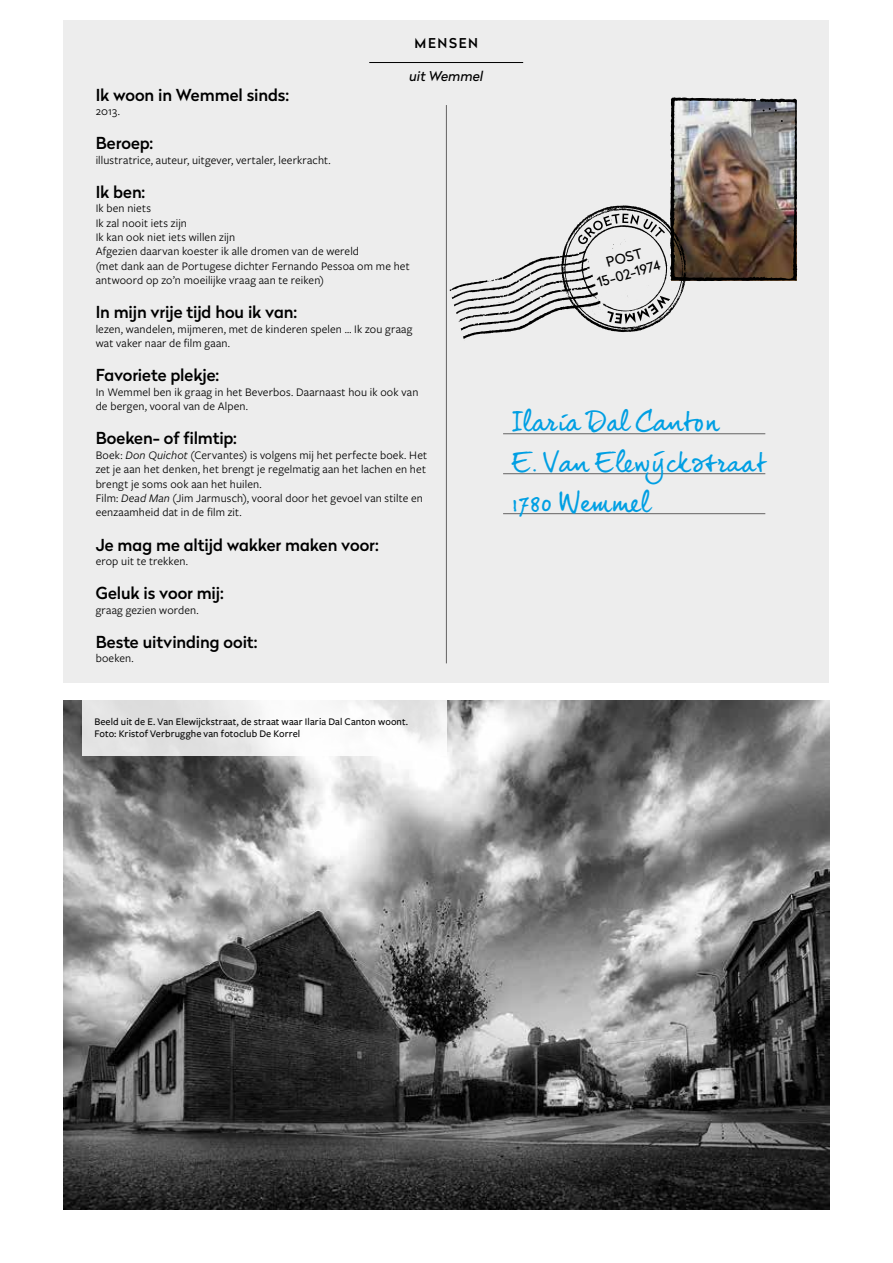
<style>
.page{position:relative;width:893px;height:1263px;background:#fff}
.page>*{position:absolute;margin:0;border:0;box-sizing:border-box;transform-origin:0 0}
.t1{font:25.5px/40.5px "dear Joe 3";color:#009fe3}
.t2{font:500 16.5px "Radikal";letter-spacing:-.005em;color:#000}
.t3{font:13.5px/16.5px "Radikal";color:#000;text-align:center}
.t4{font:italic 13.5px "Radikal";color:#000}
.t5{font:500 13.5px "Radikal";letter-spacing:.12em;color:#000}
.t6{font:12px/14.4px "Freight Sans Pro";letter-spacing:.015em;color:#000}
.t7{font:500 10.5px/12.6px "Freight Sans Pro";letter-spacing:.01em;color:#000}
.s1{font-style:italic}
</style>
<div class="page">
<img style="left:64px;top:701px;width:765px;height:509px">
<svg style="left:83px;top:700px;width:364px;height:56px"></svg>
<div style="left:64px;top:20px;width:765px;height:662px;background:#ededed"></div>
<hr style="left:446px;top:105px;width:1px;height:558px;background:#646363">
<hr style="left:503px;top:433px;width:262px;height:1px;background:#646363">
<hr style="left:503px;top:473px;width:262px;height:1px;background:#646363">
<hr style="left:503px;top:513px;width:262px;height:1px;background:#646363">
<svg style="left:450px;top:97px;width:347px;height:242px"></svg>
<hr style="left:369px;top:62px;width:154px;height:1px;background:#000">
<p class="t5" style="left:415px;top:34px;width:65px">MENSEN</p>
<p class="t4" style="left:409px;top:66px;width:76px">uit Wemmel</p>
<h2 class="t2" style="left:96px;top:83px;width:195px">Ik woon in Wemmel sinds:</h2>
<p class="t6" style="left:96px;top:103px;width:26px">2013.</p>
<h2 class="t2" style="left:96px;top:131px;width:59px">Beroep:</h2>
<p class="t6" style="left:96px;top:152px;width:237px">illustratrice, auteur, uitgever, vertaler, leerkracht.</p>
<h2 class="t2" style="left:96px;top:180px;width:51px">Ik ben:</h2>
<p class="t6" style="left:96px;top:201px;width:316px">Ik ben niets<br>Ik zal nooit iets zijn<br>Ik kan ook niet iets willen zijn<br>Afgezien daarvan koester ik alle dromen van de wereld<br>(met dank aan de Portugese dichter Fernando Pessoa om me het antwoord op zo’n moeilijke vraag aan te reiken)</p>
<h2 class="t2" style="left:96px;top:301px;width:203px">In mijn vrije tijd hou ik van:</h2>
<p class="t6" style="left:96px;top:321px;width:318px">lezen, wandelen, mijmeren, met de kinderen spelen … Ik zou graag wat vaker naar de film gaan.</p>
<h2 class="t2" style="left:96px;top:364px;width:125px">Favoriete plekje:</h2>
<p class="t6" style="left:96px;top:384px;width:324px">In Wemmel ben ik graag in het Beverbos. Daarnaast hou ik ook van de bergen, vooral van de Alpen.</p>
<h2 class="t2" style="left:96px;top:427px;width:143px">Boeken- of filmtip:</h2>
<p class="t6" style="left:96px;top:447px;width:333px">Boek: <span class="s1">Don Quichot</span> (Cervantes) is volgens mij het perfecte boek. Het zet je aan het denken, het brengt je regelmatig aan het lachen en het brengt je soms ook aan het huilen.<br>Film: <span class="s1">Dead Man</span> (Jim Jarmusch), vooral door het gevoel van stilte en eenzaamheid dat in de film zit.</p>
<h2 class="t2" style="left:96px;top:533px;width:285px">Je mag me altijd wakker maken voor:</h2>
<p class="t6" style="left:96px;top:553px;width:94px">erop uit te trekken.</p>
<h2 class="t2" style="left:96px;top:581px;width:130px">Geluk is voor mij:</h2>
<p class="t6" style="left:96px;top:602px;width:105px">graag gezien worden.</p>
<h2 class="t2" style="left:96px;top:630px;width:163px">Beste uitvinding ooit:</h2>
<p class="t6" style="left:96px;top:651px;width:40px">boeken.</p>
<p class="t7" style="left:94px;top:714px;width:315px">Beeld uit de E. Van Elewijckstraat, de straat waar Ilaria Dal Canton woont.<br>Foto: Kristof Verbrugghe van fotoclub De Korrel</p>
<p class="t3" style="left:590px;top:258px;width:67px;rotate:-16deg">POST<br>15-02-1974</p>
<h1 class="t1" style="left:511px;top:401px;width:256px">Ilaria Dal Canton<br>E. Van Elewijckstraat<br>1780 Wemmel</h1>
</div>
